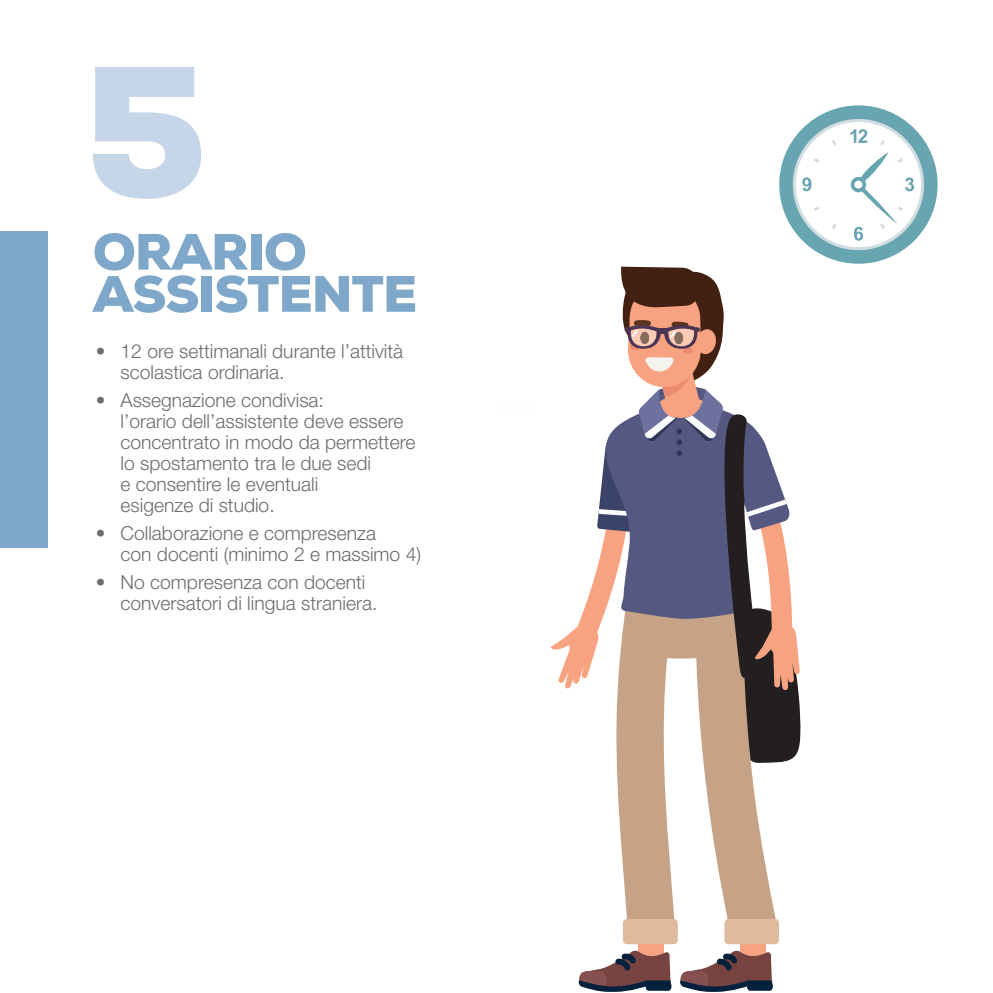
<style>
.page{position:relative;width:993px;height:993px;background:#fff}
.page>*{position:absolute;margin:0;border:0;box-sizing:border-box;transform-origin:0 0}
.t1{font:900 186.03px "Nexa";color:#c5d6e8}
.t2{font:900 50.93px/42.2px "Nexa";letter-spacing:-.02em;color:#7ea7ca}
.t3{font:300 19.25px/21px "Helvetica Neue LT Std";color:#6c6d70}
</style>
<div class="page">
<div style="left:0;top:231px;width:48px;height:316px;background:#7ea7ca"></div>
<div style="left:497px;top:406px;width:38px;height:10px;background:#fbfdfe;border-radius:5px"></div>
<svg style="left:551px;top:105px;width:387px;height:886px"></svg>
<h1 class="t1" style="left:84px;top:13px;width:125px">5</h1>
<h2 class="t2" style="left:93px;top:231px;width:326px">ORARIO<br>ASSISTENTE</h2>
<p class="t3" style="left:120px;top:340px;width:284px;text-indent:-25px">• 12 ore settimanali durante l’attività scolastica ordinaria.</p>
<p class="t3" style="left:120px;top:389px;width:296px;text-indent:-25px">• Assegnazione condivisa:<br>l’orario dell’assistente deve essere concentrato in modo da permettere lo spostamento tra le due sedi<br>e consentire le eventuali<br>esigenze di studio.</p>
<p class="t3" style="left:120px;top:522px;width:302px;text-indent:-25px">• Collaborazione e compresenza<br>con docenti (minimo 2 e massimo 4)</p>
<p class="t3" style="left:120px;top:571px;width:258px;text-indent:-25px">• No compresenza con docenti conversatori di lingua straniera.</p>
</div>
